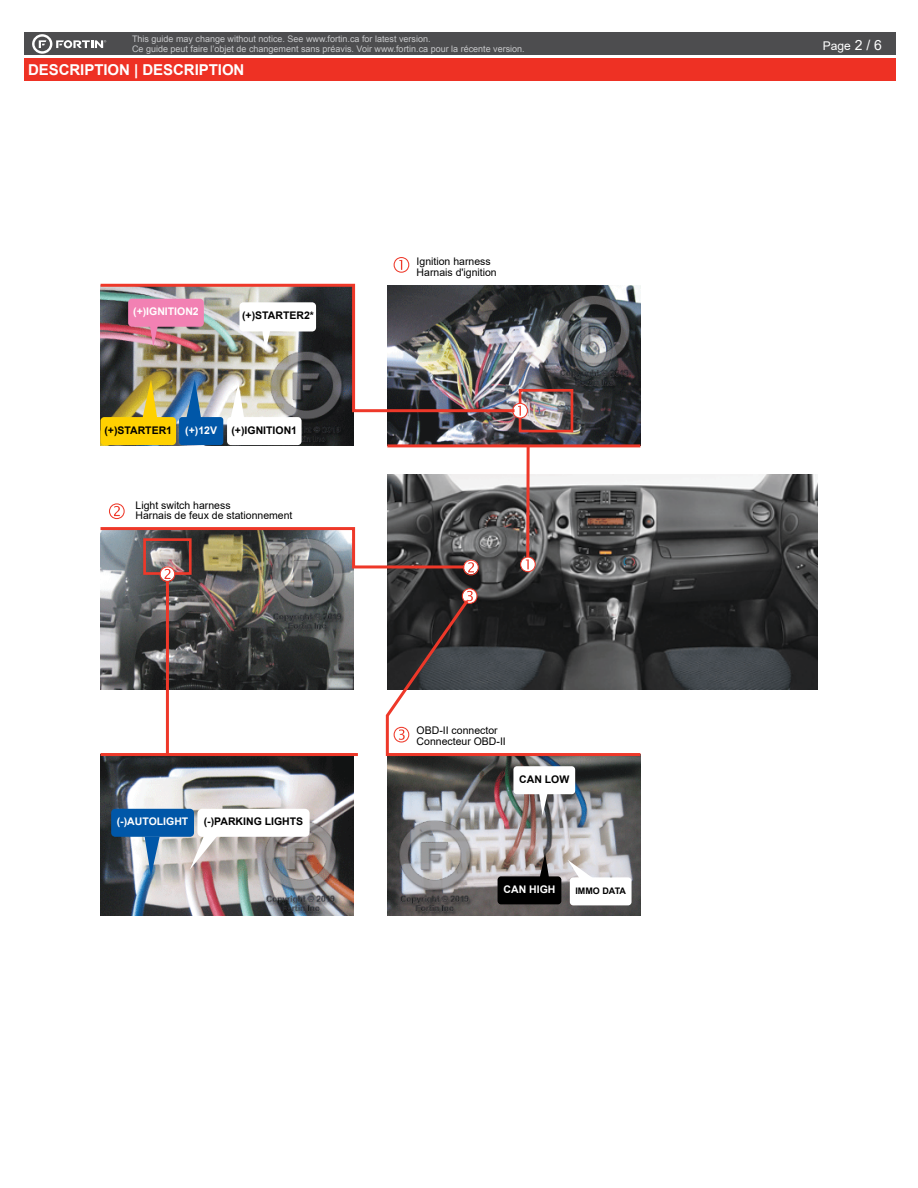
<style>
.page{position:relative;width:918px;height:1188px;background:#fff}
.page>*{position:absolute;margin:0;border:0;box-sizing:border-box;transform-origin:0 0}
.t1{font:700 15px "Arial";letter-spacing:-.005em;color:#fff}
.t2{font:12px "Arial";color:#fff}
.t3{font:10.5px/10.5px "Arial";color:#000}
.t4{font:700 10.5px "Arial";color:#000}
.t5{font:700 10.5px "Arial";color:#fff}
.t6{font:9px/9.8px "Arial";color:#c7c8ca}
.t7{font:700 9px "Arial";color:#000}
.s1{font-size:13.95px}
</style>
<div class="page">
<div style="left:24px;top:33px;width:872px;height:22px;background:#4d4d4f"></div>
<div style="left:24px;top:58px;width:872px;height:23px;background:#ee3124"></div>
<svg style="left:32px;top:34px;width:74px;height:20px"></svg>
<img style="left:387px;top:474px;width:430px;height:215px">
<img style="left:387px;top:285px;width:253px;height:159px">
<img style="left:101px;top:414px;width:253px;height:32px">
<img style="left:101px;top:582px;width:253px;height:107px">
<img style="left:101px;top:756px;width:253px;height:159px">
<img style="left:387px;top:758px;width:253px;height:157px">
<div style="left:570px;top:877px;width:62px;height:28px;background:#fff;border-radius:3px"></div>
<svg style="left:568px;top:860px;width:32px;height:34px"></svg>
<div style="left:197px;top:809px;width:113px;height:28px;background:#fff;border-radius:5px"></div>
<svg style="left:190px;top:821px;width:33px;height:49px"></svg>
<div style="left:519px;top:389px;width:54px;height:43px;border:3px solid #ee3829"></div>
<svg style="left:394px;top:257px;width:15px;height:16px"></svg>
<svg style="left:512px;top:403px;width:16px;height:16px"></svg>
<svg style="left:109px;top:503px;width:16px;height:16px"></svg>
<img style="left:100px;top:283px;width:418px;height:131px">
<hr style="left:101px;top:753px;width:257px;height:3px;background:#ee3829">
<hr style="left:166px;top:582px;width:3px;height:173px;background:#ee3829">
<img style="left:100px;top:526px;width:379px;height:56px">
<svg style="left:385px;top:588px;width:258px;height:170px"></svg>
<svg style="left:526px;top:447px;width:4px;height:110px"></svg>
<hr style="left:387px;top:444px;width:253px;height:3px;background:#ee3829">
<svg style="left:520px;top:557px;width:16px;height:15px"></svg>
<div style="left:101px;top:417px;width:75px;height:28px;background:#ffd100;border-radius:4px"></div>
<svg style="left:142px;top:379px;width:15px;height:38px"></svg>
<div style="left:179px;top:417px;width:44px;height:28px;background:#0057a8;border-radius:3px"></div>
<svg style="left:186px;top:379px;width:15px;height:38px"></svg>
<div style="left:227px;top:417px;width:75px;height:28px;background:#fff;border-radius:4px"></div>
<svg style="left:230px;top:383px;width:15px;height:34px"></svg>
<div style="left:239px;top:302px;width:77px;height:30px;background:#fff;border-radius:4px"></div>
<svg style="left:259px;top:331px;width:15px;height:20px"></svg>
<div style="left:128px;top:299px;width:76px;height:28px;background:#f281b3;border-radius:4px"></div>
<svg style="left:147px;top:326px;width:15px;height:21px"></svg>
<div style="left:513px;top:766px;width:62px;height:28px;background:#fff;border-radius:3px"></div>
<svg style="left:536px;top:794px;width:15px;height:22px"></svg>
<div style="left:498px;top:876px;width:63px;height:28px;background:#000;border-radius:4px"></div>
<svg style="left:536px;top:853px;width:15px;height:24px"></svg>
<div style="left:111px;top:809px;width:83px;height:28px;background:#0057a8;border-radius:4px"></div>
<svg style="left:145px;top:837px;width:15px;height:39px"></svg>
<p class="t6" style="left:132px;top:34px;width:394px">This guide may change without notice. See www.fortin.ca for latest version.<br>Ce guide peut faire l’objet de changement sans préavis. Voir www.fortin.ca pour la récente version.</p>
<h1 class="t1" style="left:28px;top:59px;width:218px">DESCRIPTION | DESCRIPTION</h1>
<p class="t5" style="left:133px;top:304px;width:67px">(+)IGNITION2</p>
<p class="t4" style="left:242px;top:308px;width:73px">(+)STARTER2*</p>
<p class="t4" style="left:104px;top:423px;width:69px">(+)STARTER1</p>
<p class="t5" style="left:185px;top:423px;width:33px">(+)12V</p>
<p class="t4" style="left:231px;top:423px;width:67px">(+)IGNITION1</p>
<p class="t3" style="left:136px;top:500px;width:158px">Light switch harness<br>Harnais de feux de stationnement</p>
<p class="t5" style="left:117px;top:814px;width:73px">(-)AUTOLIGHT</p>
<p class="t4" style="left:204px;top:814px;width:101px">(-)PARKING LIGHTS</p>
<p class="t3" style="left:417px;top:256px;width:82px">Ignition harness<br>Harnais d'ignition</p>
<p class="t3" style="left:417px;top:725px;width:91px">OBD-II connector<br>Connecteur OBD-II</p>
<p class="t4" style="left:519px;top:772px;width:52px">CAN LOW</p>
<p class="t5" style="left:504px;top:882px;width:53px">CAN HIGH</p>
<p class="t7" style="left:575px;top:884px;width:52px">IMMO DATA</p>
<h2 class="t2" style="left:823px;top:38px;width:61px">Page <span class="s1">2 / 6</span></h2>
</div>
